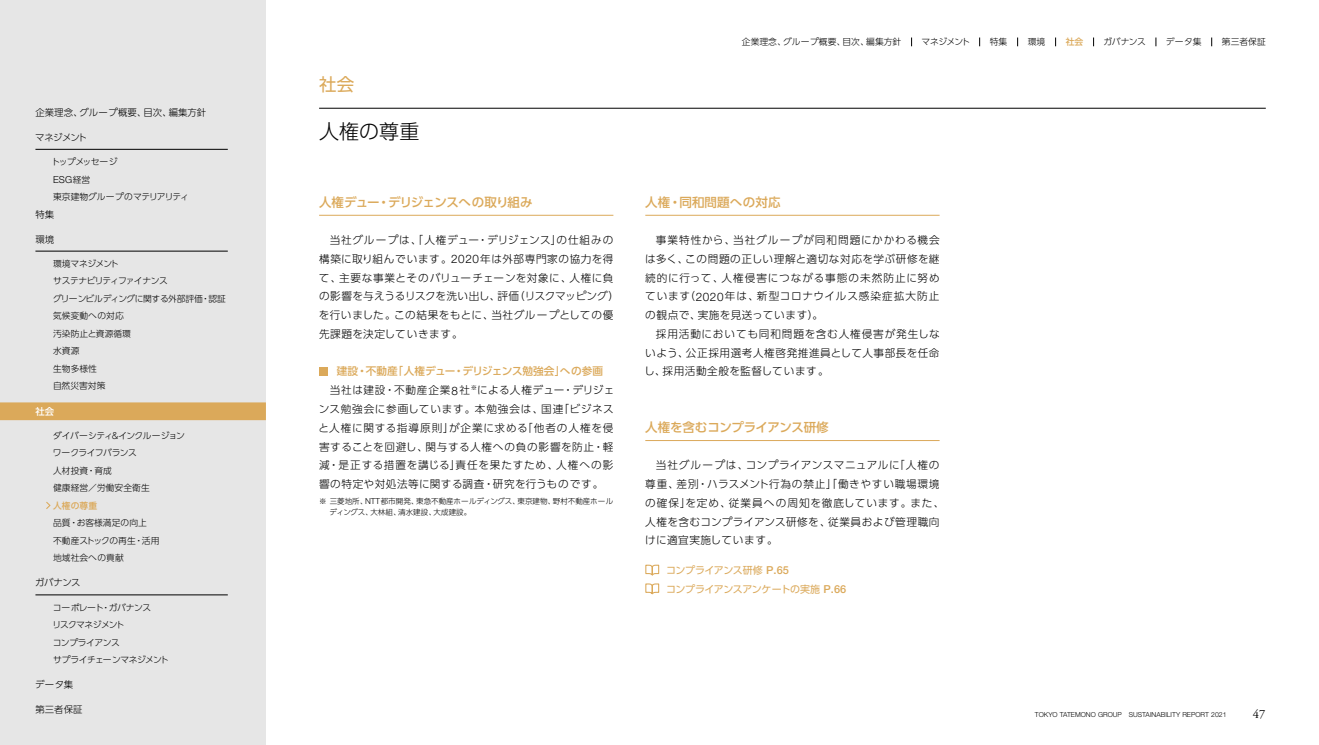
<style>
.page{position:relative;width:1319px;height:745px;background:#fff}
.page>*{position:absolute;margin:0;border:0;box-sizing:border-box;transform-origin:0 0}
.t1{font:300 20px "UD Shin Go Pro";letter-spacing:.005em;color:#000}
.t2{font:17.5px "UD Shin Go Pro";color:#dba95a}
.t3{font:500 12.5px "UD Shin Go Pro";letter-spacing:-.045em;color:#dba95a}
.t4{font:500 12.5px "UD Shin Go Pro";letter-spacing:-.015em;color:#dba95a}
.t5{font:500 12.5px "UD Shin Go Pro";letter-spacing:.005em;color:#dba95a}
.t6{font:12.5px "Adobe Garamond Pro";color:#000}
.t7{font:300 10.62px/18.8px "UD Shin Go Pro";letter-spacing:.055em;color:#000}
.t8{font:300 10.62px "UD Shin Go Pro";letter-spacing:.075em;color:#000}
.t9{font:500 10.62px "UD Shin Go Pro";letter-spacing:-.005em;color:#dba95a}
.t10{font:10px/18.8px "UD Shin Go Pro";letter-spacing:-.045em;color:#dba95a}
.t11{font:300 9.62px "Helvetica Neue LT Std";color:#000}
.t12{font:300 9.38px "UD Shin Go Pro";letter-spacing:.005em;color:#000}
.t13{font:500 9.38px "UD Shin Go Pro";color:#fff}
.t14{font:300 8.75px/17.5px "UD Shin Go Pro";letter-spacing:-.015em;color:#000}
.t15{font:300 8.75px/17.5px "UD Shin Go Pro";letter-spacing:.005em;color:#000}
.t16{font:300 8.75px/17.5px "UD Shin Go Pro";letter-spacing:-.055em;color:#000}
.t17{font:300 8.75px "UD Shin Go Pro";letter-spacing:-.06em;color:#000}
.t18{font:500 8.75px "UD Shin Go Pro";letter-spacing:.005em;color:#dba95a}
.t19{font:300 7.5px/11.2px "UD Shin Go Pro";letter-spacing:.005em;color:#000}
.t20{font:300 6.88px "Helvetica Neue LT Std";letter-spacing:.005em;color:#000}
.s1{font-family:"UD Shin Go Pro";font-size:8.75px}
.s2{font-family:"Helvetica Neue LT Std";font-size:11.75px}
.s3{font-family:"Helvetica Neue LT Std";font-size:8.25px}
.s4{font-family:"Helvetica Neue LT Std";font-weight:500;font-size:11px}
</style>
<div class="page">
<div style="left:0;top:0;width:266px;height:744px;background:#e6e6e6"></div>
<hr style="left:319px;top:215px;width:294px;height:1px;background:#dba95a">
<div style="left:319px;top:366px;width:9px;height:9px;background:#dba95a"></div>
<hr style="left:645px;top:215px;width:294px;height:1px;background:#dba95a">
<hr style="left:645px;top:440px;width:294px;height:1px;background:#dba95a">
<svg style="left:645px;top:564px;width:14px;height:11px"></svg>
<svg style="left:645px;top:583px;width:14px;height:11px"></svg>
<hr style="left:319px;top:108px;width:946px;height:1px;background:#000">
<hr style="left:35px;top:149px;width:193px;height:1px;background:#000">
<hr style="left:35px;top:251px;width:193px;height:1px;background:#000">
<div style="left:0;top:402px;width:266px;height:18px;background:#dba95a"></div>
<hr style="left:35px;top:594px;width:193px;height:1px;background:#000">
<svg style="left:46px;top:501px;width:5px;height:8px"></svg>
<p class="t12" style="left:35px;top:105px;width:172px">企業理念、グループ概要、目次、編集方針</p>
<p class="t12" style="left:35px;top:130px;width:53px">マネジメント</p>
<p class="t17" style="left:52px;top:154px;width:67px">トップメッセージ</p>
<p class="t11" style="left:53px;top:173px;width:39px">ESG<span class="s1">経営</span></p>
<p class="t15" style="left:53px;top:187px;width:137px">東京建物グループのマテリアリティ</p>
<p class="t12" style="left:35px;top:207px;width:20px">特集</p>
<p class="t12" style="left:35px;top:231px;width:20px">環境</p>
<p class="t14" style="left:53px;top:254px;width:174px">環境マネジメント<br>サステナビリティファイナンス<br>グリーンビルディングに関する外部評価・認証気候変動への対応<br>汚染防止と資源循環<br>水資源<br>生物多様性<br>自然災害対策</p>
<p class="t13" style="left:35px;top:403px;width:20px">社会</p>
<p class="t14" style="left:53px;top:426px;width:133px">ダイバーシティ＆インクルージョンワークライフバランス<br>人材投資・育成<br>健康経営／労働安全衛生</p>
<p class="t18" style="left:53px;top:498px;width:45px">人権の尊重</p>
<p class="t15" style="left:53px;top:513px;width:108px">品質・お客様満足の向上<br>不動産ストックの再生・活用地域社会への貢献</p>
<p class="t12" style="left:35px;top:575px;width:47px">ガバナンス</p>
<p class="t16" style="left:52px;top:597px;width:118px">コーポレート・ガバナンス<br>リスクマネジメント<br>コンプライアンス<br>サプライチェーンマネジメント</p>
<p class="t12" style="left:35px;top:676px;width:39px">データ集</p>
<p class="t12" style="left:35px;top:701px;width:48px">第三者保証</p>
<h2 class="t2" style="left:319px;top:70px;width:37px">社会</h2>
<h1 class="t1" style="left:319px;top:115px;width:102px">人権の尊重</h1>
<p class="t3" style="left:319px;top:191px;width:215px">人権デュー・デリジェンスへの取り組み</p>
<p class="t7" style="left:319px;top:230px;width:302px;text-indent:11px">当社グループは、「人権デュー・デリジェンス」の仕組みの構築に取り組んでいます。<span class="s2">2020</span>年は外部専門家の協力を得て、主要な事業とそのバリューチェーンを対象に、人権に負の影響を与えうるリスクを洗い出し、評価（リスクマッピング）を行いました。この結果をもとに、当社グループとしての優先課題を決定していきます。</p>
<p class="t9" style="left:337px;top:362px;width:268px">建設・不動産「人権デュー・デリジェンス勉強会」への参画</p>
<p class="t7" style="left:330px;top:380px;width:286px">当社は建設・不動産企業<span class="s2">8</span>社<sup>※</sup>による人権デュー・デリジェ</p>
<p class="t7" style="left:319px;top:399px;width:296px">ンス勉強会に参画しています。本勉強会は、国連「ビジネス</p>
<p class="t8" style="left:318px;top:419px;width:296px">と人権に関する指導原則」が企業に求める「他者の人権を侵</p>
<p class="t7" style="left:319px;top:436px;width:296px">害することを回避し、関与する人権への負の影響を防止・軽</p>
<p class="t8" style="left:319px;top:456px;width:296px">減・是正する措置を講じる」責任を果たすため、人権への影</p>
<p class="t7" style="left:319px;top:474px;width:286px">響の特定や対処法等に関する調査・研究を行うものです。</p>
<p class="t19" style="left:329px;top:495px;width:285px;text-indent:-10px">※ 三菱地所、<span class="s3">NTT</span>都市開発、東急不動産ホールディングス、東京建物、野村不動産ホールディングス、大林組、清水建設、大成建設。</p>
<p class="t15" style="left:741px;top:33px;width:161px">企業理念、グループ概要、目次、編集方針</p>
<p class="t14" style="left:921px;top:33px;width:50px">マネジメント</p>
<p class="t14" style="left:989px;top:33px;width:19px">特集</p>
<p class="t14" style="left:1027px;top:33px;width:19px">環境</p>
<p class="t18" style="left:1065px;top:35px;width:19px">社会</p>
<p class="t14" style="left:1103px;top:33px;width:44px">ガバナンス</p>
<p class="t14" style="left:1165px;top:33px;width:37px">データ集</p>
<p class="t14" style="left:1221px;top:33px;width:45px">第三者保証</p>
<p class="t5" style="left:645px;top:191px;width:137px">人権・同和問題への対応</p>
<p class="t7" style="left:645px;top:230px;width:296px;text-align:justify;text-indent:11px">事業特性から、当社グループが同和問題にかかわる機会は多く、この問題の正しい理解と適切な対応を学ぶ研修を継続的に行って、人権侵害につながる事態の未然防止に努めています（<span class="s2">2020</span>年は、新型コロナウイルス感染症拡大防止の観点で、実施を見送っています）。</p>
<p class="t7" style="left:644px;top:324px;width:297px;text-align:justify;text-indent:12px">採用活動においても同和問題を含む人権侵害が発生しないよう、公正採用選考人権啓発推進員として人事部長を任命し、採用活動全般を監督しています。</p>
<p class="t4" style="left:645px;top:416px;width:185px">人権を含むコンプライアンス研修</p>
<p class="t7" style="left:645px;top:455px;width:301px;text-indent:11px">当社グループは、コンプライアンスマニュアルに「人権の尊重、差別・ハラスメント行為の禁止」「働きやすい職場環境の確保」を定め、従業員への周知を徹底しています。また、人権を含むコンプライアンス研修を、従業員および管理職向けに適宜実施しています。</p>
<p class="t10" style="left:666px;top:560px;width:182px">コンプライアンス研修 <span class="s4">P.65<br></span>コンプライアンスアンケートの実施 <span class="s4">P.66</span></p>
<p class="t20" style="left:1034px;top:709px;width:193px">TOKYO TATEMONO GROUP SUSTAINABILITY REPORT 2021</p>
<p class="t6" style="left:1252px;top:706px;width:14px">47</p>
</div>
